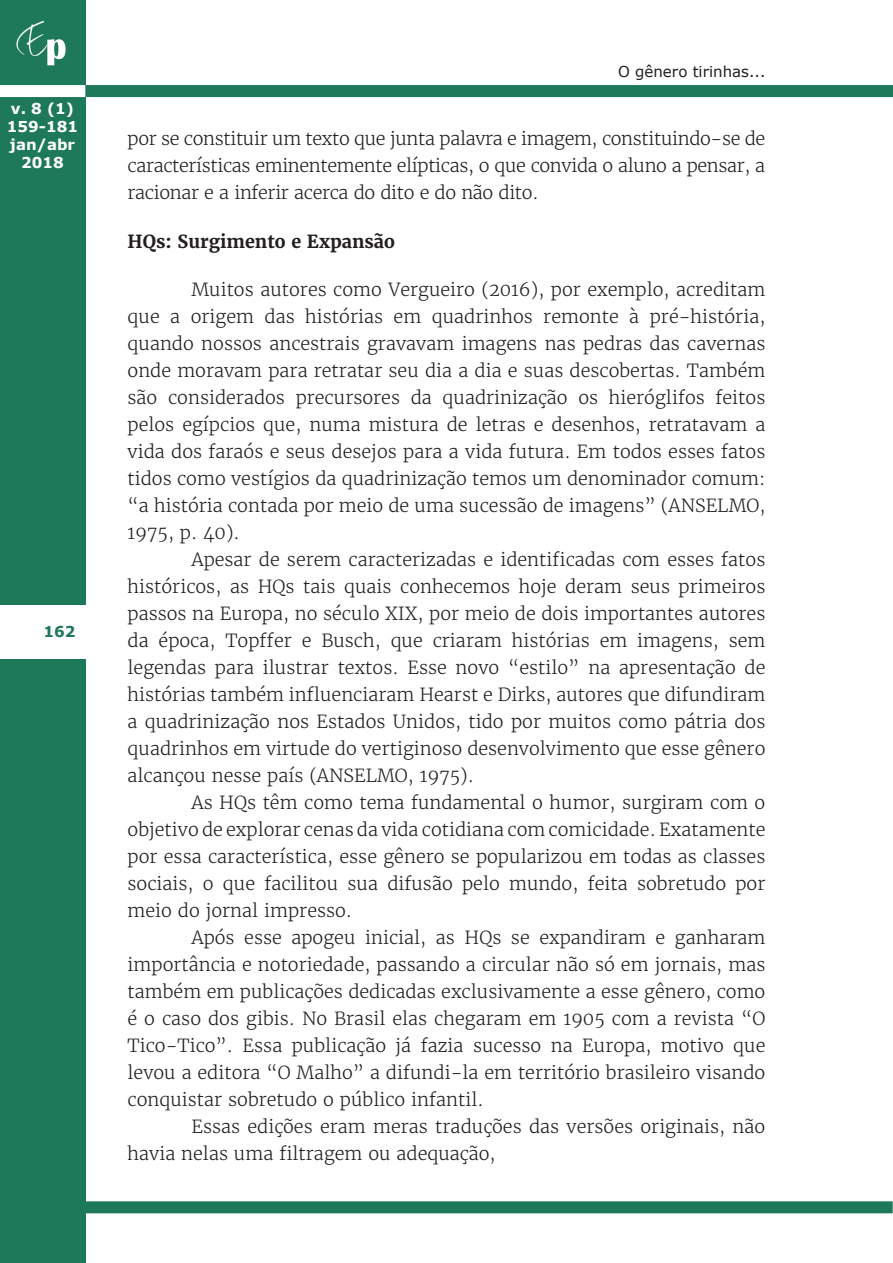
<style>
.page{position:relative;width:893px;height:1263px;background:#fff}
.page>*{position:absolute;margin:0;border:0;box-sizing:border-box;transform-origin:0 0}
.Corpo_do_artigo{font:300 18px/27px "Merriweather";color:#231f20;text-align:justify}
.Título_de_seção_prim{font:700 18px "Merriweather";color:#231f20}
.t1{font:700 15px/18px "Verdana";color:#fff;text-align:center}
.t2{font:15px "Verdana";color:#231f20}
.t3{font:700 15px "Verdana";color:#1e785a}
</style>
<div class="page">
<div style="left:0;top:0;width:85px;height:1263px;background:#1e785a"></div>
<img style="left:16px;top:21px;width:50px;height:45px">
<div style="left:85px;top:85px;width:808px;height:12px;background:#1e785a"></div>
<div style="left:0;top:85px;width:85px;height:12px;background:#fff"></div>
<div style="left:0;top:605px;width:85px;height:53px;background:#fff"></div>
<div style="left:84px;top:1201px;width:809px;height:12px;background:#1e785a"></div>
<p class="t1" style="left:7px;top:100px;width:73px">v. 8 (1)<br>159-181 jan/abr<br>2018</p>
<p class="t3" style="left:44px;top:621px;width:33px">162</p>
<p class="t2" style="left:618px;top:61px;width:149px">O gênero tirinhas...</p>
<p class="Corpo_do_artigo" style="left:128px;top:125px;width:639px">por se constituir um texto que junta palavra e imagem, constituindo-se de características eminentemente elípticas, o que convida o aluno a pensar, a racionar e a inferir acerca do dito e do não dito.</p>
<p class="Título_de_seção_prim" style="left:128px;top:230px;width:269px">HQs: Surgimento e Expansão</p>
<p class="Corpo_do_artigo" style="left:128px;top:276px;width:639px;text-indent:64px">Muitos autores como Vergueiro (2016), por exemplo, acreditam que a origem das histórias em quadrinhos remonte à pré-história, quando nossos ancestrais gravavam imagens nas pedras das cavernas onde moravam para retratar seu dia a dia e suas descobertas. Também são considerados precursores da quadrinização os hieróglifos feitos pelos egípcios que, numa mistura de letras e desenhos, retratavam a vida dos faraós e seus desejos para a vida futura. Em todos esses fatos tidos como vestígios da quadrinização temos um denominador comum: “a história contada por meio de uma sucessão de imagens” (ANSELMO, 1975, p. 40).</p>
<p class="Corpo_do_artigo" style="left:128px;top:546px;width:639px;text-indent:64px">Apesar de serem caracterizadas e identificadas com esses fatos históricos, as HQs tais quais conhecemos hoje deram seus primeiros passos na Europa, no século XIX, por meio de dois importantes autores da época, Topffer e Busch, que criaram histórias em imagens, sem legendas para ilustrar textos. Esse novo “estilo” na apresentação de histórias também influenciaram Hearst e Dirks, autores que difundiram a quadrinização nos Estados Unidos, tido por muitos como pátria dos quadrinhos em virtude do vertiginoso desenvolvimento que esse gênero alcançou nesse país (ANSELMO, 1975).</p>
<p class="Corpo_do_artigo" style="left:128px;top:789px;width:639px;text-indent:64px">As HQs têm como tema fundamental o humor, surgiram com o objetivo de explorar cenas da vida cotidiana com comicidade. Exatamente por essa característica, esse gênero se popularizou em todas as classes sociais, o que facilitou sua difusão pelo mundo, feita sobretudo por meio do jornal impresso.</p>
<p class="Corpo_do_artigo" style="left:128px;top:924px;width:639px;text-indent:64px">Após esse apogeu inicial, as HQs se expandiram e ganharam importância e notoriedade, passando a circular não só em jornais, mas também em publicações dedicadas exclusivamente a esse gênero, como é o caso dos gibis. No Brasil elas chegaram em 1905 com a revista “O Tico-Tico”. Essa publicação já fazia sucesso na Europa, motivo que levou a editora “O Malho” a difundi-la em território brasileiro visando conquistar sobretudo o público infantil.</p>
<p class="Corpo_do_artigo" style="left:128px;top:1113px;width:639px;text-indent:64px">Essas edições eram meras traduções das versões originais, não havia nelas uma filtragem ou adequação,</p>
</div>
